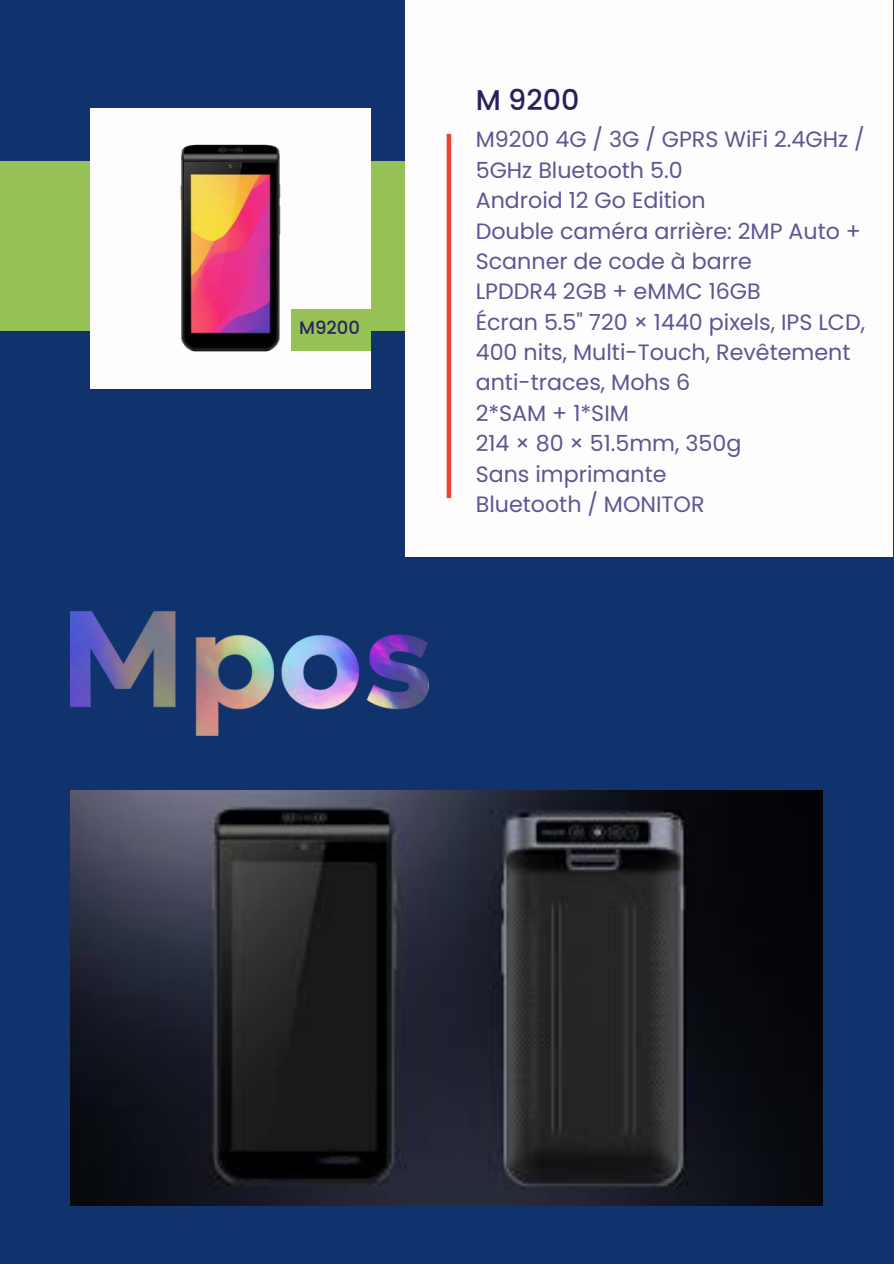
<style>
.page{position:relative;width:894px;height:1264px;background:#fff}
.page>*{position:absolute;margin:0;border:0;box-sizing:border-box;transform-origin:0 0}
.t1{font:500 28.5px "Poppins";color:#262260}
.t2{font:22.2px/30.3px "Poppins";color:#5b5792}
.t3{font:500 18px "Poppins";color:#262260}
</style>
<div class="page">
<div style="left:0;top:0;width:893px;height:1263px;background:#10336e"></div>
<div style="left:0;top:162px;width:449px;height:169px;background:#96c255"></div>
<div style="left:405px;top:0;width:486px;height:556px;background:#fefcfc"></div>
<div style="left:446px;top:134px;width:5px;height:364px;background:#ee4036"></div>
<div style="left:90px;top:108px;width:281px;height:280px;background:#fefcfc"></div>
<img style="left:180px;top:144px;width:173px;height:208px">
<div style="left:291px;top:309px;width:80px;height:41px;background:#96c255"></div>
<img style="left:71px;top:611px;width:357px;height:124px">
<img style="left:71px;top:790px;width:751px;height:415px">
<p class="t3" style="left:299px;top:315px;width:62px">M9200</p>
<h1 class="t1" style="left:475px;top:80px;width:105px">M 9200</h1>
<h2 class="t2" style="left:475px;top:124px;width:391px">M9200 4G / 3G / GPRS WiFi 2.4GHz /<br>5GHz Bluetooth 5.0<br>Android 12 Go Edition<br>Double caméra arrière: 2MP Auto +<br>Scanner de code à barre<br>LPDDR4 2GB + eMMC 16GB<br>Écran 5.5" 720 × 1440 pixels, IPS LCD,<br>400 nits, Multi-Touch, Revêtement anti-traces, Mohs 6<br>2*SAM + 1*SIM<br>214 × 80 × 51.5mm, 350g<br>Sans imprimante</h2>
<p class="t2" style="left:475px;top:489px;width:230px">Bluetooth / MONITOR</p>
</div>
